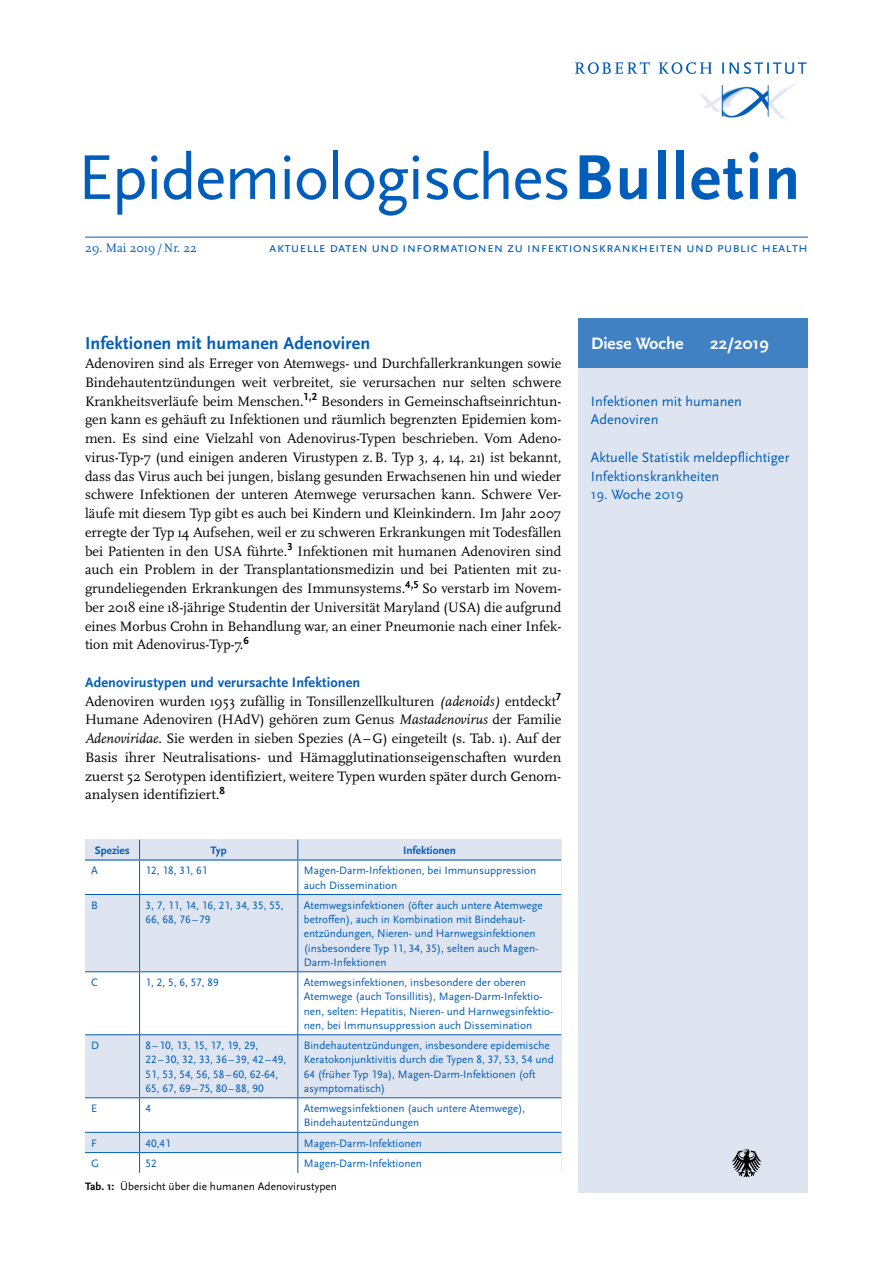
<style>
.page{position:relative;width:893px;height:1263px;background:#fff}
.page>*{position:absolute;margin:0;border:0;box-sizing:border-box;transform-origin:0 0}
.t1{font:66px "Scala Sans Pro";letter-spacing:-.02em;color:#005db9}
.Fließtext_Überschrif{font:700 18px "Scala Sans Pro";letter-spacing:.01em;color:#005db9}
.t2{font:700 17.25px "Scala Sans Pro";color:#fff}
.Fließtext{font:14.25px/18.8px "Scala Pro";color:#000;text-align:justify}
.Inhalt{font:14.25px/18.8px "Scala Sans Pro";color:#005db9}
.Fließtext_Überschrif-2{font:700 14.25px "Scala Sans Pro";letter-spacing:.01em;color:#005db9}
.t3{font:12.75px "Scala Pro";color:#005db9}
.Tab_Zahl{font:11.25px/14.2px "Scala Sans Pro";color:#005db9}
.Text_klein_schwarz{font:11.25px "Scala Sans Pro";letter-spacing:.005em;color:#000}
.Tab_Zahl-2{font:700 11.25px "Scala Sans Pro";color:#005db9}
.s1{font-weight:700}
.s2{font-style:italic}
</style>
<div class="page">
<hr style="left:85px;top:237px;width:723px;height:1px;background:#005db9">
<img style="left:575px;top:61px;width:232px;height:59px">
<div style="left:578px;top:318px;width:230px;height:875px;background:#dee5f0"></div>
<div style="left:578px;top:318px;width:230px;height:50px;background:#4081c3"></div>
<svg style="left:732px;top:1149px;width:29px;height:28px"></svg>
<div style="left:85px;top:840px;width:476px;height:333px;background:#dee5f0"></div>
<svg style="left:85px;top:860px;width:476px;height:313px"></svg>
<svg style="left:139px;top:840px;width:1px;height:19px"></svg>
<svg style="left:297px;top:840px;width:1px;height:19px"></svg>
<hr style="left:139px;top:860px;width:1px;height:34px;background:#005db9">
<hr style="left:297px;top:860px;width:1px;height:34px;background:#005db9">
<hr style="left:85px;top:894px;width:55px;height:1px;background:#005db9">
<hr style="left:140px;top:894px;width:158px;height:1px;background:#005db9">
<hr style="left:139px;top:895px;width:1px;height:76px;background:#005db9">
<hr style="left:298px;top:894px;width:263px;height:1px;background:#005db9">
<hr style="left:297px;top:895px;width:1px;height:76px;background:#005db9">
<hr style="left:85px;top:971px;width:55px;height:1px;background:#005db9">
<hr style="left:140px;top:971px;width:158px;height:1px;background:#005db9">
<hr style="left:139px;top:972px;width:1px;height:62px;background:#005db9">
<hr style="left:298px;top:971px;width:263px;height:1px;background:#005db9">
<hr style="left:297px;top:972px;width:1px;height:62px;background:#005db9">
<hr style="left:85px;top:1034px;width:55px;height:1px;background:#005db9">
<hr style="left:140px;top:1034px;width:158px;height:1px;background:#005db9">
<hr style="left:139px;top:1035px;width:1px;height:62px;background:#005db9">
<hr style="left:298px;top:1034px;width:263px;height:1px;background:#005db9">
<hr style="left:297px;top:1035px;width:1px;height:62px;background:#005db9">
<hr style="left:85px;top:1097px;width:55px;height:1px;background:#005db9">
<hr style="left:140px;top:1097px;width:158px;height:1px;background:#005db9">
<hr style="left:139px;top:1098px;width:1px;height:34px;background:#005db9">
<hr style="left:298px;top:1097px;width:263px;height:1px;background:#005db9">
<hr style="left:297px;top:1098px;width:1px;height:34px;background:#005db9">
<hr style="left:85px;top:1132px;width:55px;height:1px;background:#005db9">
<hr style="left:140px;top:1132px;width:158px;height:1px;background:#005db9">
<hr style="left:298px;top:1132px;width:263px;height:1px;background:#005db9">
<hr style="left:85px;top:1152px;width:55px;height:1px;background:#005db9">
<hr style="left:140px;top:1152px;width:158px;height:1px;background:#005db9">
<svg style="left:139px;top:1133px;width:1px;height:40px"></svg>
<hr style="left:298px;top:1152px;width:263px;height:1px;background:#005db9">
<svg style="left:297px;top:1133px;width:1px;height:40px"></svg>
<hr style="left:85px;top:859px;width:55px;height:1px;background:#005db9">
<hr style="left:140px;top:859px;width:158px;height:1px;background:#005db9">
<hr style="left:298px;top:859px;width:263px;height:1px;background:#005db9">
<h1 class="t1" style="left:78px;top:139px;width:724px">Epidemiologisches<span class="s1">Bulletin</span></h1>
<p class="t3" style="left:85px;top:240px;width:113px">29. Mai 2019/Nr. 22</p>
<p class="Inhalt" style="left:269px;top:238px;width:540px">aktuelle daten und informationen zu infektionskrankheiten und public health</p>
<p class="Fließtext_Überschrif" style="left:85px;top:333px;width:287px">Infektionen mit humanen Adenoviren</p>
<p class="t2" style="left:591px;top:334px;width:94px">Diese Woche</p>
<p class="t2" style="left:710px;top:334px;width:60px">22/2019</p>
<p class="Fließtext" style="left:85px;top:354px;width:478px">Adenoviren sind als Erreger von Atemwegs- und Durchfallerkrankungen sowie Bindehautentzündungen weit verbreitet, sie verursachen nur selten schwere Krankheitsverläufe beim Menschen.<sup>1,2</sup> Besonders in Gemeinschaftseinrichtun&shy;gen kann es gehäuft zu Infektionen und räumlich begrenzten Epidemien kom&shy;men. Es sind eine Vielzahl von Adenovirus-Typen beschrieben. Vom Adeno&shy;virus-Typ-7 (und einigen anderen Virustypen z.B. Typ 3, 4, 14, 21) ist bekannt, dass das Virus auch bei jungen, bislang gesunden Erwachsenen hin und wieder schwere Infektionen der unteren Atemwege verursachen kann. Schwere Ver&shy;läufe mit diesem Typ gibt es auch bei Kindern und Kleinkindern. Im Jahr 2007 erregte der Typ 14 Aufsehen, weil er zu schweren Erkrankungen mit Todesfällen bei Patienten in den USA führte.<sup>3</sup> Infektionen mit humanen Adenoviren sind auch ein Problem in der Transplantationsmedizin und bei Patienten mit zu&shy;grundeliegenden Erkrankungen des Immunsystems.<sup>4,5</sup> So verstarb im Novem&shy;ber 2018 eine 18-jährige Studentin der Universität Maryland (USA) die aufgrund eines Morbus Crohn in Behandlung war, an einer Pneumonie nach einer Infek&shy;tion mit Adenovirus-Typ-7.<sup>6</sup></p>
<p class="Fließtext_Überschrif-2" style="left:85px;top:674px;width:277px">Adenovirustypen und verursachte Infektionen</p>
<p class="Fließtext" style="left:85px;top:691px;width:478px">Adenoviren wurden 1953 zufällig in Tonsillenzellkulturen <span class="s2">(adenoids)</span> entdeckt<sup>7<br></sup>Humane Adenoviren (HAdV) gehören zum Genus <span class="s2">Mastadenovirus</span> der Familie <span class="s2">Adenoviridae</span>. Sie werden in sieben Spezies (A–G) eingeteilt (s. Tab. 1). Auf der Basis ihrer Neutralisations- und Hämagglutinationseigenschaften wurden zuerst 52 Serotypen identifiziert, weitere Typen wurden später durch Genom&shy;analysen identifiziert.<sup>8</sup></p>
<p class="Inhalt" style="left:591px;top:391px;width:153px">Infektionen mit humanen<br>Adenoviren</p>
<p class="Inhalt" style="left:591px;top:448px;width:200px">Aktuelle Statistik meldepflichtiger</p>
<p class="Inhalt" style="left:591px;top:466px;width:130px">Infektionskrankheiten</p>
<p class="Inhalt" style="left:591px;top:485px;width:94px">19. Woche 2019</p>
<p class="Tab_Zahl-2" style="left:95px;top:844px;width:37px">Spezies</p>
<p class="Tab_Zahl-2" style="left:211px;top:844px;width:18px">Typ</p>
<p class="Tab_Zahl-2" style="left:403px;top:844px;width:54px">Infektionen</p>
<p class="Tab_Zahl" style="left:91px;top:863px;width:8px">A</p>
<p class="Tab_Zahl" style="left:146px;top:863px;width:63px">12, 18, 31, 61</p>
<p class="Tab_Zahl" style="left:304px;top:863px;width:234px">Magen-Darm-Infektionen, bei Immunsuppression auch Dissemination</p>
<p class="Tab_Zahl" style="left:91px;top:898px;width:8px">B</p>
<p class="Tab_Zahl" style="left:146px;top:898px;width:140px">3, 7, 11, 14, 16, 21, 34, 35, 55,<br>66, 68, 76 –79</p>
<p class="Tab_Zahl" style="left:304px;top:898px;width:241px">Atemwegsinfektionen (öfter auch untere Atemwege betroffen), auch in Kombination mit Bindehaut&shy;entzündungen, Nieren- und Harnwegsinfektionen (insbesondere Typ 11, 34, 35), selten auch Magen-Darm-Infektionen</p>
<p class="Tab_Zahl" style="left:91px;top:975px;width:8px">C</p>
<p class="Tab_Zahl" style="left:146px;top:975px;width:75px">1, 2, 5, 6, 57, 89</p>
<p class="Tab_Zahl" style="left:304px;top:975px;width:251px">Atemwegsinfektionen, insbesondere der oberen Atemwege (auch Tonsillitis), Magen-Darm-Infektio&shy;nen, selten: Hepatitis, Nieren- und Harnwegsinfektio&shy;nen, bei Immunsuppression auch Dissemination</p>
<p class="Tab_Zahl" style="left:91px;top:1038px;width:9px">D</p>
<p class="Tab_Zahl" style="left:146px;top:1038px;width:142px">8 – 10, 13, 15, 17, 19, 29,<br>22 – 30, 32, 33, 36 – 39, 42 –49,<br>51, 53, 54, 56, 58 –60, 62-64,<br>65, 67, 69 –75, 80– 88, 90</p>
<p class="Tab_Zahl" style="left:304px;top:1038px;width:251px">Bindehautentzündungen, insbesondere epidemische Keratokonjunktivitis durch die Typen 8, 37, 53, 54 und 64 (früher Typ 19a), Magen-Darm-Infektionen (oft asymptomatisch)</p>
<p class="Tab_Zahl" style="left:91px;top:1101px;width:8px">E</p>
<p class="Tab_Zahl" style="left:146px;top:1101px;width:7px">4</p>
<p class="Tab_Zahl" style="left:304px;top:1101px;width:223px">Atemwegsinfektionen (auch untere Atemwege),<br>Bindehautentzündungen</p>
<p class="Tab_Zahl" style="left:91px;top:1136px;width:7px">F</p>
<p class="Tab_Zahl" style="left:146px;top:1136px;width:27px">40,41</p>
<p class="Tab_Zahl" style="left:304px;top:1136px;width:120px">Magen-Darm-Infektionen</p>
<p class="Tab_Zahl" style="left:91px;top:1156px;width:9px">G</p>
<p class="Tab_Zahl" style="left:146px;top:1156px;width:13px">52</p>
<p class="Tab_Zahl" style="left:304px;top:1156px;width:120px">Magen-Darm-Infektionen</p>
<p class="Text_klein_schwarz" style="left:85px;top:1180px;width:253px"><span class="s1">Tab. 1:</span> Übersicht über die humanen Adenovirustypen</p>
</div>
